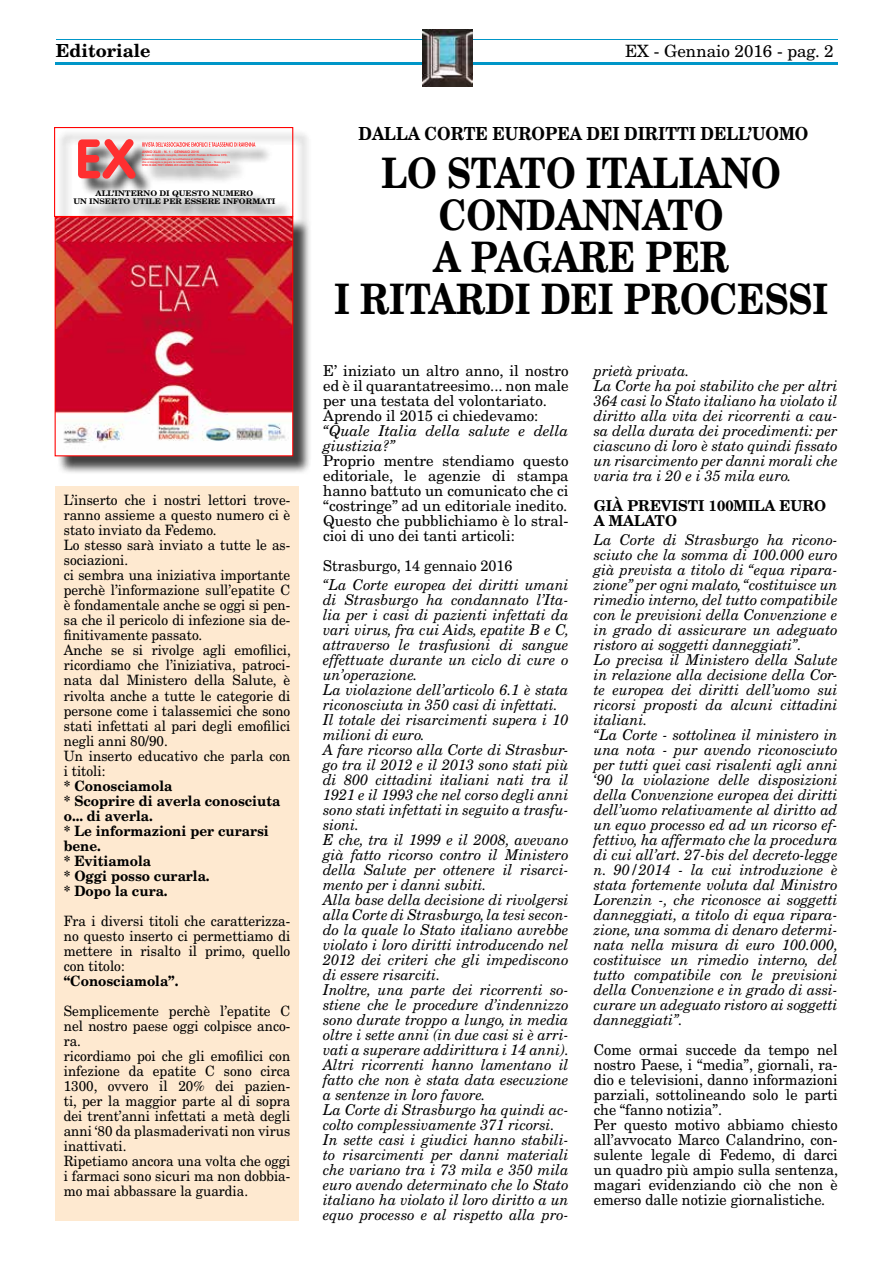
<style>
.page{position:relative;width:893px;height:1263px;background:#fff}
.page>*{position:absolute;margin:0;border:0;box-sizing:border-box;transform-origin:0 0}
.t1{font:700 42px/42px "New Century Schlbk LT Std";color:#000;text-align:center;scale:.85 1}
.t2{font:700 18px "New Century Schlbk LT Std";color:#000;scale:.9 1}
.t3{font:700 18px "New Century Schlbk LT Std";color:#000}
.t4{font:16.95px "New Century Schlbk LT Std";color:#000}
.t5{font:italic 15px/15px "New Century Schlbk LT Std";color:#000;scale:.96 1}
.t6{font:15px/15px "New Century Schlbk LT Std";color:#000;scale:.96 1}
.t7{font:15px/15px "New Century Schlbk LT Std";color:#000}
.t8{font:italic 15px/15px "New Century Schlbk LT Std";color:#000}
.t9{font:700 15px/15px "New Century Schlbk LT Std";color:#000;scale:.96 1}
.t10{font:14.25px/15px "New Century Schlbk LT Std";color:#000;scale:.95 1}
.t11{font:700 14.25px/15px "New Century Schlbk LT Std";color:#000;scale:.95 1}
.t12{font:700 7.65px/8.6px "New Century Schlbk LT Std";color:#000;text-align:center;scale:1.06 1}
.t13{font:700 3.45px "Helvetica Neue LT Std";color:#ff2f30}
.t14{font:700 2.7px/3.3px "Helvetica Neue LT Std";letter-spacing:.035em;color:#ff2f30;scale:.89 1}
</style>
<div class="page">
<hr style="left:55px;top:62px;width:783px;height:3px;background:#0096c8">
<hr style="left:56px;top:39px;width:782px;height:1px;background:#0096c8">
<img style="left:423px;top:30px;width:49px;height:56px">
<div style="left:56px;top:129px;width:256px;height:346px;background:#000;opacity:.75"></div>
<div style="left:133px;top:133px;width:131px;height:23px;background:#fff;opacity:.75"></div>
<svg style="left:142px;top:142px;width:113px;height:5px"></svg>
<svg style="left:78px;top:139px;width:58px;height:40px;background:#da6969"></svg>
<img style="left:57px;top:218px;width:234px;height:236px">
<div style="left:55px;top:216px;width:238px;height:240px;border:1px solid #f00"></div>
<div style="left:54px;top:127px;width:239px;height:90px;border:1px solid #f00"></div>
<div style="left:55px;top:486px;width:244px;height:734px;background:#fee9d0"></div>
<p class="t3" style="left:56px;top:40px;width:96px">Editoriale</p>
<p class="t4" style="left:625px;top:40px;width:210px">EX - Gennaio 2016 - pag. 2</p>
<p class="t13" style="left:142px;top:150px;width:58px">ANNO XLIII - N. 1 - GENNAIO 2016</p>
<p class="t14" style="left:142px;top:154px;width:100px">In caso di mancato recapito, rinviare all’Uff. Postale di Ravenna CPO, detentore del conto, per la restituzione al mittente,<br>che si impegna a pagare la relativa tariffa. / Taxe Perçue - Tassa pagata SPED. IN ABB. POST. COMMA 20/C LEGGE 662/96 - FILIALE DI RAVENNA</p>
<p class="t12" style="left:73px;top:188px;width:192px">ALL’INTERNO DI QUESTO NUMERO<br>UN INSERTO UTILE PER ESSERE INFORMATI</p>
<p class="t10" style="left:64px;top:493px;width:240px">L’inserto che i nostri lettori trove&shy;ranno assieme a questo numero ci è stato inviato da Fedemo.<br>Lo stesso sarà inviato a tutte le as&shy;sociazioni.<br>ci sembra una iniziativa importante perchè l’informazione sull’epatite C è fondamentale anche se oggi si pen&shy;sa che il pericolo di infezione sia de&shy;finitivamente passato.<br>Anche se si rivolge agli emofilici, ricordiamo che l’iniziativa, patroci&shy;nata dal Ministero della Salute, è rivolta anche a tutte le categorie di persone come i talassemici che sono stati infettati al pari degli emofilici negli anni 80/90.<br>Un inserto educativo che parla con i titoli:</p>
<p class="t11" style="left:64px;top:778px;width:230px">* Conosciamola<br>* Scoprire di averla conosciuta o... di averla.<br>* Le informazioni per curarsi bene.<br>* Evitiamola<br>* Oggi posso curarla.<br>* Dopo la cura.</p>
<p class="t10" style="left:64px;top:913px;width:240px;text-align:justify">Fra i diversi titoli che caratterizza&shy;no questo inserto ci permettiamo di mettere in risalto il primo, quello con titolo:</p>
<p class="t11" style="left:64px;top:973px;width:122px">“Conosciamola”.</p>
<p class="t10" style="left:64px;top:1003px;width:240px">Semplicemente perchè l’epatite C nel nostro paese oggi colpisce anco&shy;ra.<br>ricordiamo poi che gli emofilici con infezione da epatite C sono circa<br>1300, ovvero il 20% dei pazien&shy;ti, per la maggior parte al di sopra dei trent’anni infettati a metà degli anni ‘80 da plasmaderivati non virus inattivati.<br>Ripetiamo ancora una volta che oggi i farmaci sono sicuri ma non dobbia&shy;mo mai abbassare la guardia.</p>
<p class="t2" style="left:358px;top:122px;width:501px">DALLA CORTE EUROPEA DEI DIRITTI DELL’UOMO</p>
<h1 class="t1" style="left:334px;top:152px;width:583px">LO STATO ITALIANO<br>CONDANNATO<br>A PAGARE PER<br>I RITARDI DEI PROCESSI</h1>
<p class="t7" style="left:323px;top:363px;width:247px">E’ iniziato un altro anno, il nostro ed è il quarantatreesimo... non male per una testata del volontariato.<br>Aprendo il 2015 ci chiedevamo:</p>
<p class="t8" style="left:323px;top:423px;width:247px">“Quale Italia della salute e della giustizia?”</p>
<p class="t7" style="left:323px;top:453px;width:247px;text-align:justify">Proprio mentre stendiamo questo editoriale, le agenzie di stampa hanno battuto un comunicato che ci “costringe” ad un editoriale inedito.<br>Questo che pubblichiamo è lo stral&shy;cioi di uno dei tanti articoli:</p>
<p class="t6" style="left:323px;top:558px;width:199px">Strasburgo, 14 gennaio 2016</p>
<p class="t5" style="left:323px;top:577px;width:258px">“La Corte europea dei diritti umani di Strasburgo ha condannato l’Ita&shy;lia per i casi di pazienti infettati da vari virus, fra cui Aids, epatite B e C, attraverso le trasfusioni di sangue effettuate durante un ciclo di cure o un’operazione.<br>La violazione dell’articolo 6.1 è stata riconosciuta in 350 casi di infettati.<br>Il totale dei risarcimenti supera i 10 milioni di euro.<br>A fare ricorso alla Corte di Strasbur&shy;go tra il 2012 e il 2013 sono stati più di 800 cittadini italiani nati tra il 1921 e il 1993 che nel corso degli anni sono stati infettati in seguito a trasfu&shy;sioni.<br>E che, tra il 1999 e il 2008, avevano già fatto ricorso contro il Ministero della Salute per ottenere il risarci&shy;mento per i danni subiti.<br>Alla base della decisione di rivolgersi alla Corte di Strasburgo, la tesi secon&shy;do la quale lo Stato italiano avrebbe violato i loro diritti introducendo nel 2012 dei criteri che gli impediscono di essere risarciti.<br>Inoltre, una parte dei ricorrenti so&shy;stiene che le procedure d’indennizzo sono durate troppo a lungo, in media oltre i sette anni (in due casi si è arri&shy;vati a superare addirittura i 14 anni).<br>Altri ricorrenti hanno lamentano il fatto che non è stata data esecuzione a sentenze in loro favore.<br>La Corte di Strasburgo ha quindi ac&shy;colto complessivamente 371 ricorsi.<br>In sette casi i giudici hanno stabili&shy;to risarcimenti per danni materiali che variano tra i 73 mila e 350 mila euro avendo determinato che lo Stato italiano ha violato il loro diritto a un equo processo e al rispetto alla pro-</p>
<p class="t5" style="left:594px;top:363px;width:255px">prietà privata.<br>La Corte ha poi stabilito che per altri 364 casi lo Stato italiano ha violato il diritto alla vita dei ricorrenti a cau&shy;sa della durata dei procedimenti: per ciascuno di loro è stato quindi fissato un risarcimento per danni morali che varia tra i 20 e i 35 mila euro.</p>
<p class="t9" style="left:594px;top:498px;width:244px">GIÀ PREVISTI 100MILA EURO<br>A MALATO</p>
<p class="t5" style="left:594px;top:532px;width:256px">La Corte di Strasburgo ha ricono&shy;sciuto che la somma di 100.000 euro già prevista a titolo di “equa ripara&shy;zione” per ogni malato, “costituisce un rimedio interno, del tutto compatibile con le previsioni della Convenzione e in grado di assicurare un adeguato ristoro ai soggetti danneggiati”.<br>Lo precisa il Ministero della Salute in relazione alla decisione della Cor&shy;te europea dei diritti dell’uomo sui ricorsi proposti da alcuni cittadini italiani.<br>“La Corte - sottolinea il ministero in una nota - pur avendo riconosciuto per tutti quei casi risalenti agli anni ‘90 la violazione delle disposizioni della Convenzione europea dei diritti dell’uomo relativamente al diritto ad un equo processo ed ad un ricorso ef&shy;fettivo, ha affermato che la procedura di cui all’art. 27-bis del decreto-legge n. 90/2014 - la cui introduzione è stata fortemente voluta dal Ministro Lorenzin -, che riconosce ai soggetti danneggiati, a titolo di equa ripara&shy;zione, una somma di denaro determi&shy;nata nella misura di euro 100.000, costituisce un rimedio interno, del tutto compatibile con le previsioni della Convenzione e in grado di assi&shy;curare un adeguato ristoro ai soggetti danneggiati”.</p>
<p class="t6" style="left:594px;top:1042px;width:256px">Come ormai succede da tempo nel nostro Paese, i “media”, giornali, ra&shy;dio e televisioni, danno informazioni parziali, sottolineando solo le parti che “fanno notizia”.<br>Per questo motivo abbiamo chiesto all’avvocato Marco Calandrino, con&shy;sulente legale di Fedemo, di darci un quadro più ampio sulla sentenza, magari evidenziando ciò che non è emerso dalle notizie giornalistiche.</p>
</div>
